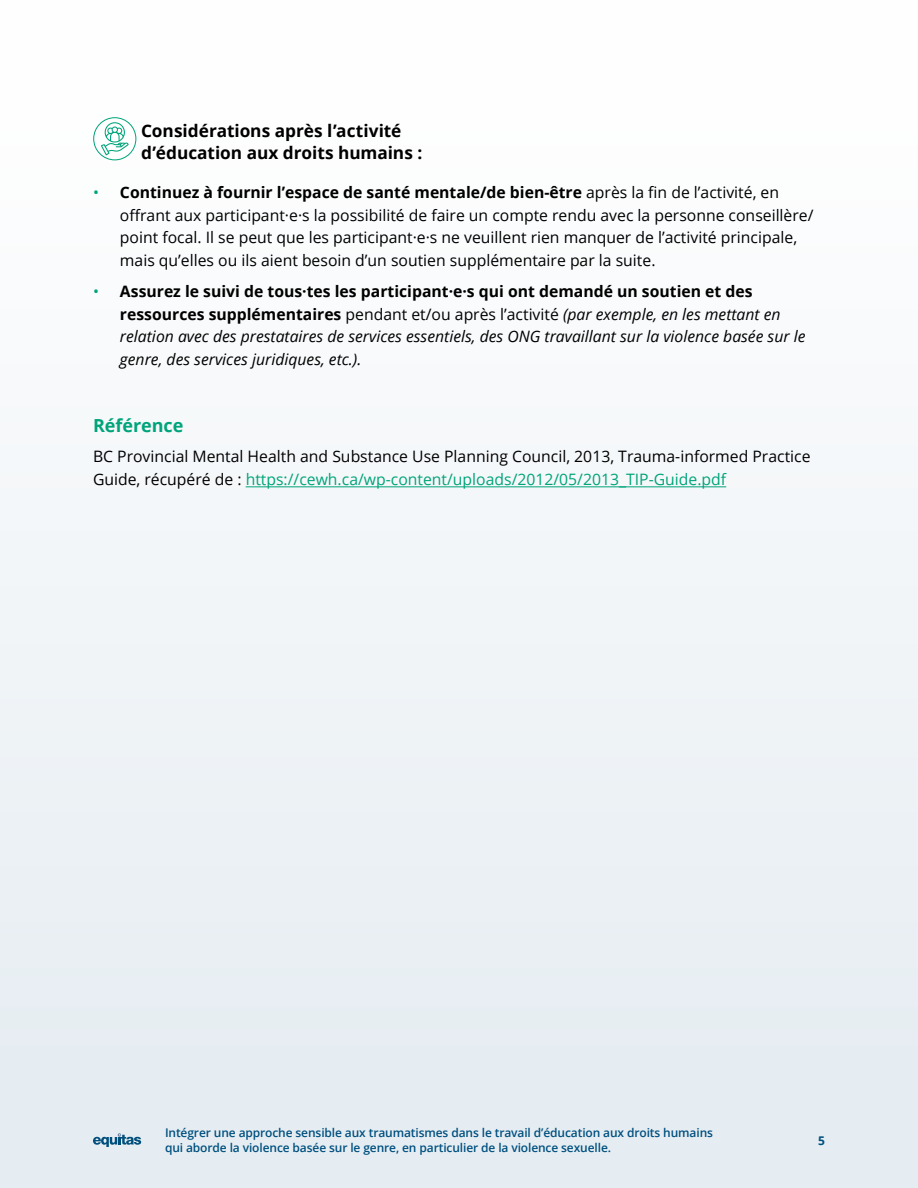
<style>
.page{position:relative;width:918px;height:1188px;background:#f2f5f8}
.page>*{position:absolute;margin:0;border:0;box-sizing:border-box;transform-origin:0 0}
.t1{font:700 18px "Open Sans";color:#00a47a}
.t2{font:700 17.25px/22.5px "Open Sans";color:#000}
.t3{font:15.75px/22.5px "Open Sans";color:#000}
.t4{font:italic 15.75px/22.5px "Open Sans";color:#000}
.t5{font:600 12px/14.4px "Open Sans";letter-spacing:-.01em;color:#00507f}
.t6{font:700 12px "Open Sans";color:#00507f}
.s1{color:#00a47a}
.s2{font-weight:700}
.s3{font-style:normal;color:#00a47a}
.s4{font-weight:700;font-style:normal}
.s5{font-style:normal}
</style>
<div class="page">
<svg style="left:93px;top:1133px;width:48px;height:14px"></svg>
<hr style="left:246px;top:486px;width:480px;height:1px;background:#00a47a">
<svg style="left:94px;top:118px;width:42px;height:42px"></svg>
<div style="left:93px;top:117px;width:43px;height:43px;border:1px solid #00a47a;border-radius:50%"></div>
<svg style="left:101px;top:122px;width:28px;height:33px"></svg>
<p class="t2" style="left:141px;top:119px;width:283px">Considérations après l’activité d’éducation aux droits humains :</p>
<p class="t3" style="left:120px;top:181px;width:695px;text-indent:-27px"><span class="s1">•</span> <span class="s2">Continuez à fournir l’espace de santé mentale/de bien-être</span> après la fin de l’activité, en offrant aux participant·e·s la possibilité de faire un compte rendu avec la personne conseillère/ point focal. Il se peut que les participant·e·s ne veuillent rien manquer de l’activité principale, mais qu’elles ou ils aient besoin d’un soutien supplémentaire par la suite.</p>
<p class="t4" style="left:120px;top:280px;width:687px;text-indent:-27px"><span class="s3">•</span> <span class="s4">Assurez le suivi de tous·tes les participant·e·s qui ont demandé un soutien et des ressources supplémentaires</span> <span class="s5">pendant et/ou après l’activité</span> (par exemple, en les mettant en relation avec des prestataires de services essentiels, des ONG travaillant sur la violence basée sur le genre, des services juridiques, etc.).</p>
<p class="t1" style="left:93px;top:413px;width:92px">Référence</p>
<p class="t3" style="left:93px;top:445px;width:719px">BC Provincial Mental Health and Substance Use Planning Council, 2013, Trauma-informed Practice<br>Guide, récupéré de : <span class="s1">https://cewh.ca/wp-content/uploads/2012/05/2013_TIP-Guide.pdf</span></p>
<p class="t5" style="left:165px;top:1126px;width:550px">Intégrer une approche sensible aux traumatismes dans le travail d’éducation aux droits humains qui aborde la violence basée sur le genre, en particulier de la violence sexuelle.</p>
<p class="t6" style="left:818px;top:1132px;width:8px">5</p>
</div>
